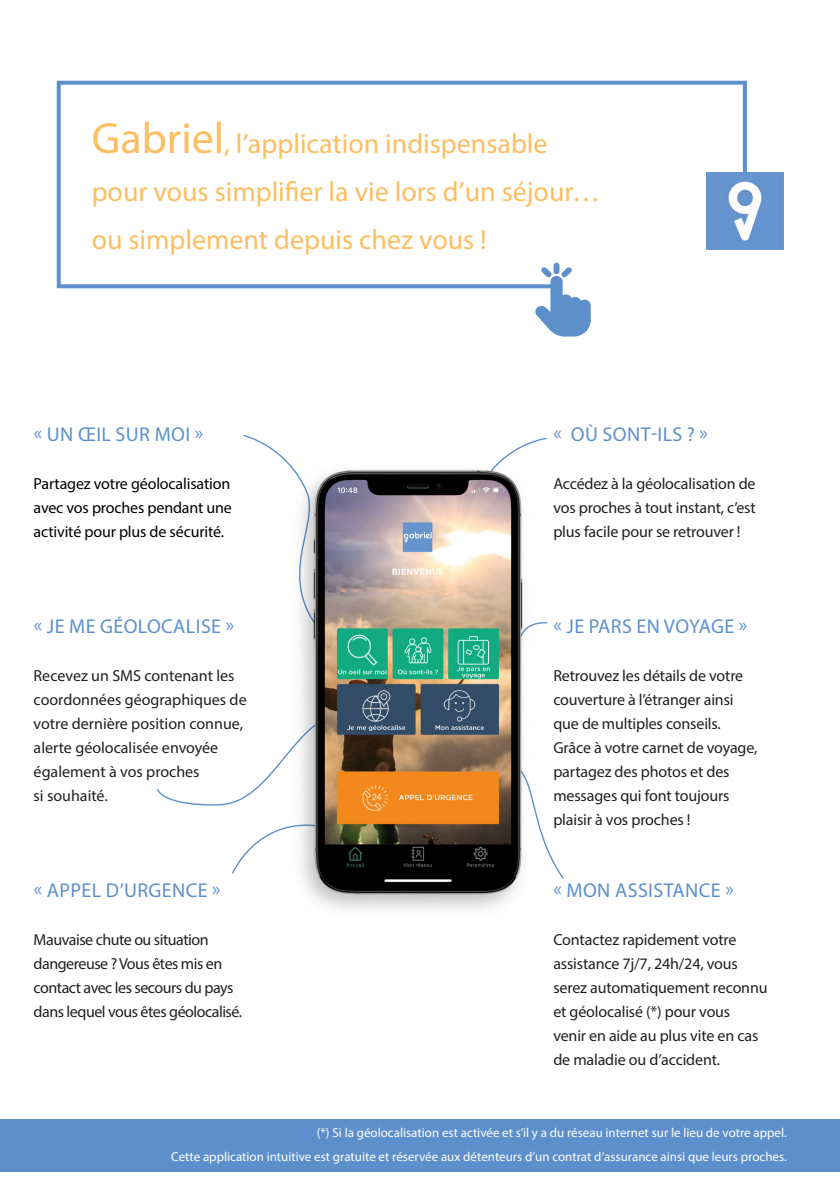
<style>
.page{position:relative;width:840px;height:1191px;background:#fff}
.page>*{position:absolute;margin:0;border:0;box-sizing:border-box;transform-origin:0 0}
.t1{font:28px/48px "Myriad Pro";color:#fdbe62}
.t2{font:20px "Myriad Pro";letter-spacing:.02em;color:#5d90cb}
.t3{font:16px/24px "Myriad Pro";letter-spacing:-.01em;color:#231f20}
.t4{font:16px/24px "Myriad Pro";letter-spacing:-.03em;color:#231f20}
.t5{font:16px/24px "Myriad Pro";letter-spacing:-.01em;color:#000;text-align:justify}
.t6{font:13px "Myriad Pro";color:#fff}
.s1{font-size:44px}
</style>
<div class="page">
<div style="left:0;top:1119px;width:839px;height:52px;background:#5d90cb"></div>
<svg style="left:535px;top:290px;width:56px;height:47px"></svg>
<svg style="left:156px;top:785px;width:103px;height:89px"></svg>
<svg style="left:243px;top:435px;width:41px;height:23px"></svg>
<svg style="left:56px;top:80px;width:692px;height:210px"></svg>
<img style="left:259px;top:458px;width:305px;height:452px">
<img style="left:706px;top:172px;width:77px;height:77px">
<p class="t1" style="left:92px;top:119px;width:509px"><span class="s1">Gabriel</span>, l’application indispensable pour vous simplifier la vie lors d’un séjour… ou simplement depuis chez vous !</p>
<p class="t2" style="left:34px;top:422px;width:171px">« UN ŒIL SUR MOI »</p>
<p class="t5" style="left:34px;top:471px;width:200px">Partagez votre géolocalisation avec vos proches pendant une activité pour plus de sécurité.</p>
<p class="t2" style="left:34px;top:614px;width:202px">« JE ME GÉOLOCALISE »</p>
<p class="t3" style="left:34px;top:663px;width:214px">Recevez un SMS contenant les coordonnées géographiques de votre dernière position connue, alerte géolocalisée envoyée également à vos proches</p>
<p class="t3" style="left:34px;top:783px;width:76px">si souhaité.</p>
<p class="t2" style="left:34px;top:878px;width:188px">« APPEL D’URGENCE »</p>
<p class="t4" style="left:34px;top:927px;width:210px">Mauvaise chute ou situation dangereuse ? Vous êtes mis en contact avec les secours du pays dans lequel vous êtes géolocalisé.</p>
<p class="t2" style="left:553px;top:422px;width:156px">« OÙ SONT-ILS ? »</p>
<p class="t3" style="left:553px;top:471px;width:204px;text-align:justify">Accédez à la géolocalisation de vos proches à tout instant, c’est plus facile pour se retrouver !</p>
<p class="t2" style="left:553px;top:614px;width:195px">« JE PARS EN VOYAGE »</p>
<p class="t3" style="left:553px;top:663px;width:205px">Retrouvez les détails de votre couverture à l’étranger ainsi que de multiples conseils.<br>Grâce à votre carnet de voyage, partagez des photos et des messages qui font toujours plaisir à vos proches !</p>
<p class="t2" style="left:553px;top:878px;width:181px">« MON ASSISTANCE »</p>
<p class="t3" style="left:553px;top:927px;width:215px">Contactez rapidement votre assistance 7j/7, 24h/24, vous serez automatiquement reconnu et géolocalisé (*) pour vous<br>venir en aide au plus vite en cas de maladie ou d’accident.</p>
<p class="t6" style="left:317px;top:1124px;width:471px">(*) Si la géolocalisation est activée et s’il y a du réseau internet sur le lieu de votre appel.</p>
<p class="t6" style="left:171px;top:1148px;width:616px">Cette application intuitive est gratuite et réservée aux détenteurs d’un contrat d’assurance ainsi que leurs proches.</p>
</div>
